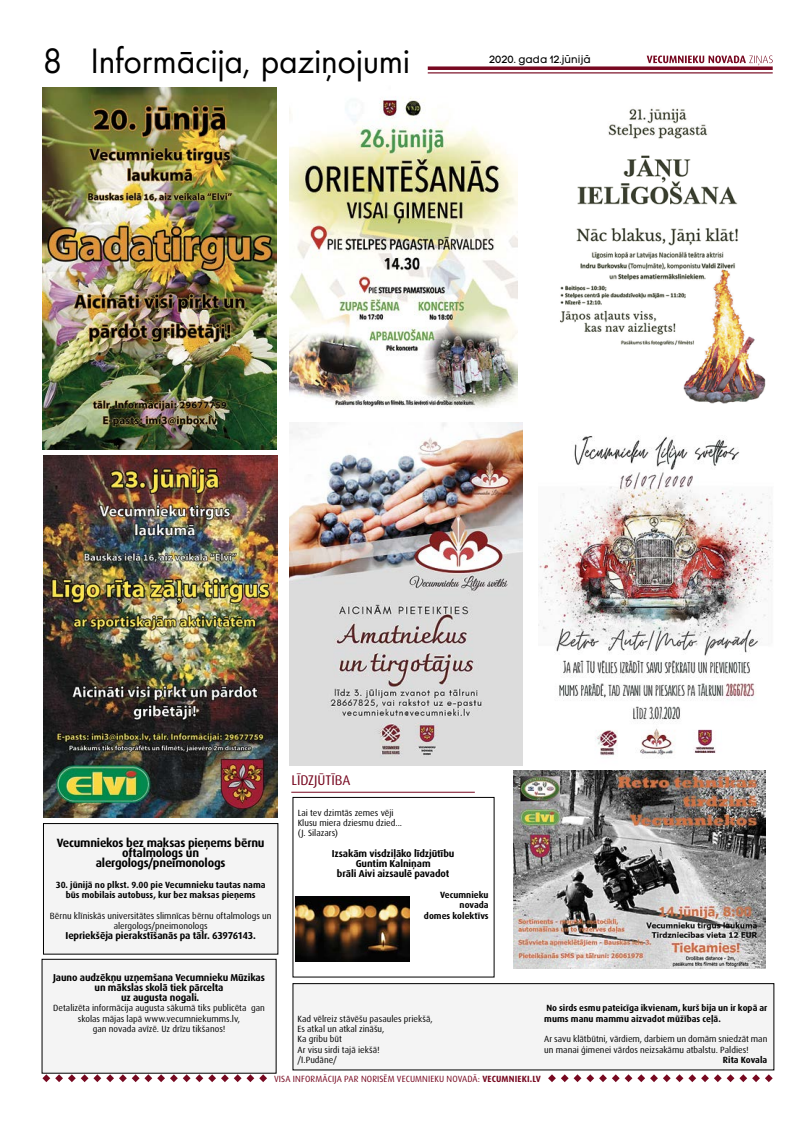
<style>
.page{position:relative;width:794px;height:1129px;background:#fff}
.page>*{position:absolute;margin:0;border:0;box-sizing:border-box;transform-origin:0 0}
.t1{font:36.7px "Futura PT";letter-spacing:-.01em;color:#000}
.t2{font:14px "Dax Pro";color:#770820}
.t3{font:700 12px/10.3px "Dax Pro";letter-spacing:-.02em;color:#000;text-align:center}
.t4{font:10.5px "Code Pro LC";letter-spacing:.005em;color:#000}
.t5{font:700 10px/10.3px "Dax Pro";letter-spacing:-.01em;color:#000;text-align:center}
.t6{font:9px/10.3px "Dax Pro";color:#000}
.t7{font:700 9px/10.3px "Dax Pro";letter-spacing:.005em;color:#000;text-align:center}
.t8{font:9px "Dax Pro";letter-spacing:.01em;color:#770820}
.s1{font-weight:700}
</style>
<div class="page">
<div style="left:293px;top:983px;width:481px;height:86px;background:#f4f4f4"></div>
<div style="left:293px;top:983px;width:481px;height:86px;border:1px solid #000"></div>
<svg style="left:428px;top:66px;width:344px;height:4px"></svg>
<hr style="left:428px;top:72px;width:344px;height:1px;background:#770820">
<svg style="left:646px;top:55px;width:126px;height:10px"></svg>
<svg style="left:42px;top:1074px;width:225px;height:7px"></svg>
<svg style="left:548px;top:1074px;width:224px;height:7px"></svg>
<div style="left:42px;top:959px;width:234px;height:113px;background:#f4f4f4"></div>
<div style="left:42px;top:958px;width:234px;height:115px;border:1px solid #000"></div>
<div style="left:43px;top:823px;width:235px;height:130px;background:#f4f4f4"></div>
<div style="left:43px;top:823px;width:235px;height:131px;border:1px solid #000"></div>
<img style="left:42px;top:87px;width:234px;height:362px">
<img style="left:43px;top:455px;width:235px;height:362px">
<img style="left:289px;top:97px;width:229px;height:311px">
<img style="left:514px;top:770px;width:251px;height:198px">
<img style="left:289px;top:423px;width:234px;height:342px">
<img style="left:539px;top:436px;width:234px;height:320px">
<hr style="left:291px;top:791px;width:184px;height:1px;background:#770820">
<img style="left:296px;top:896px;width:114px;height:65px">
<img style="left:560px;top:108px;width:206px;height:296px">
<h1 class="t1" style="left:43px;top:39px;width:369px">8 Informācija, paziņojumi</h1>
<p class="t4" style="left:489px;top:53px;width:103px">2020. gada 12.jūnijā</p>
<h2 class="t2" style="left:291px;top:770px;width:61px">LĪDZJŪTĪBA</h2>
<h3 class="t3" style="left:57px;top:836px;width:209px">Vecumniekos bez maksas pieņems bērnu oftalmologs un alergologs/pneimonologs</h3>
<p class="t7" style="left:56px;top:879px;width:211px">30. jūnijā no plkst. 9.00 pie Vecumnieku tautas nama būs mobilais autobuss, kur bez maksas pieņems</p>
<p class="t6" style="left:50px;top:909px;width:223px;text-align:center">Bērnu klīniskās universitātes slimnīcas bērnu oftalmologs un alergologs/pneimonologs</p>
<p class="t5" style="left:66px;top:930px;width:192px">Iepriekšēja pierakstīšanās pa tālr. 63976143.</p>
<p class="t5" style="left:53px;top:971px;width:213px">Jauno audzēkņu uzņemšana Vecumnieku Mūzikas un mākslas skolā tiek pārcelta<br>uz augusta nogali.</p>
<p class="t6" style="left:53px;top:1002px;width:213px;text-align:center">Detalizēta informācija augusta sākumā tiks publicēta gan skolas mājas lapā www.vecumniekumms.lv,<br>gan novada avīzē. Uz drīzu tikšanos!</p>
<p class="t6" style="left:298px;top:806px;width:106px">Lai tev dzimtās zemes vēji<br>Klusu miera dziesmu dzied... (J. Silazars)</p>
<p class="t5" style="left:332px;top:847px;width:124px">Izsakām visdziļāko līdzjūtību<br>Guntim Kalniņam<br>brāli Aivi aizsaulē pavadot</p>
<p class="t7" style="left:424px;top:889px;width:66px;text-align:right">Vecumnieku novada<br>domes kolektīvs</p>
<p class="t6" style="left:297px;top:1012px;width:137px">Kad vēlreiz stāvēšu pasaules priekšā,<br>Es atkal un atkal zināšu,<br>Ka gribu būt<br>Ar visu sirdi tajā iekšā!<br>/I.Pudāne/</p>
<p class="t7" style="left:544px;top:1002px;width:224px;text-align:left">No sirds esmu pateicīga ikvienam, kurš bija un ir kopā ar mums manu mammu aizvadot mūžības ceļā.</p>
<p class="t6" style="left:544px;top:1033px;width:225px">Ar savu klātbūtni, vārdiem, darbiem un domām sniedzāt man un manai ģimenei vārdos neizsakāmu atbalstu. Paldies!</p>
<p class="t7" style="left:723px;top:1054px;width:46px">Rita Kovala</p>
<p class="t8" style="left:274px;top:1072px;width:268px">VISA INFORMĀCIJA PAR NORISĒM VECUMNIEKU NOVADĀ: <span class="s1">VECUMNIEKI.LV</span></p>
</div>
